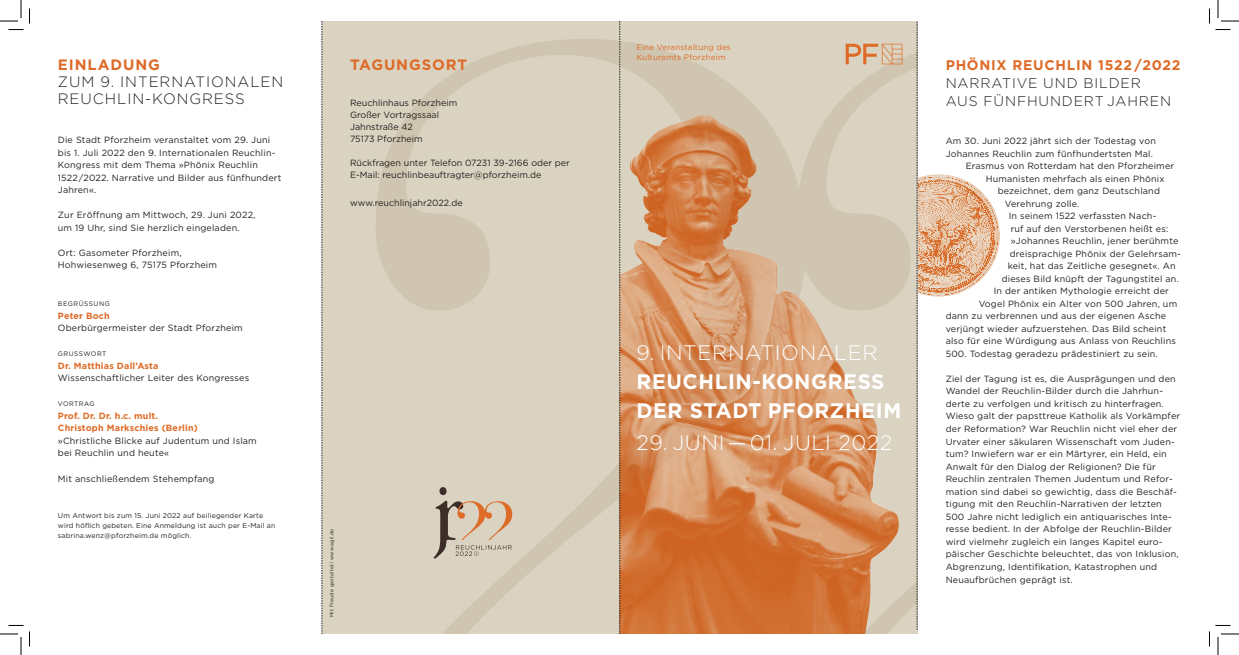
<style>
.page{position:relative;width:1239px;height:655px;background:#fff}
.page>*{position:absolute;margin:0;border:0;box-sizing:border-box;transform-origin:0 0}
.t1{font:300 21px "Gotham HTF";letter-spacing:.03em;color:#fff}
.t2{font:700 21px/29px "Gotham HTF";letter-spacing:.03em;color:#fff}
.t3{font:300 15px/17px "Gotham HTF";letter-spacing:.06em;color:#231f20}
.t4{font:700 15px "Gotham HTF";letter-spacing:.06em;color:#de6b27}
.t5{font:300 14px/18px "Gotham HTF";letter-spacing:.06em;color:#231f20}
.t6{font:700 14px "Gotham HTF";letter-spacing:.055em;color:#de6b27}
.t7{font:9px/12.5px "Gotham HTF";letter-spacing:.02em;color:#231f20}
.t8{font:9px/12px "Gotham HTF";color:#231f20}
.t9{font:700 9px/12.5px "Gotham HTF";letter-spacing:.02em;color:#de6b27}
.t10{font:8px/10px "Gotham HTF";letter-spacing:.02em;color:#de6b27}
.t11{font:7px/10px "Gotham HTF";letter-spacing:.02em;color:#231f20}
.t12{font:6.5px "Gotham HTF";letter-spacing:.08em;color:#231f20}
.t13{font:5px "Gotham HTF";letter-spacing:.03em;color:#231f20}
</style>
<div class="page">
<img style="left:917px;top:174px;width:82px;height:122px">
<div style="left:322px;top:21px;width:595px;height:612px;background:#dbd3c1"></div>
<svg style="left:376px;top:39px;width:541px;height:594px"></svg>
<svg style="left:845px;top:44px;width:57px;height:20px"></svg>
<svg style="left:433px;top:487px;width:79px;height:71px"></svg>
<img style="left:620px;top:115px;width:278px;height:518px">
<svg style="left:321px;top:21px;width:1px;height:612px"></svg>
<svg style="left:916px;top:21px;width:1px;height:608px"></svg>
<svg style="left:619px;top:21px;width:1px;height:612px"></svg>
<svg style="left:0;top:0;width:30px;height:30px"></svg>
<svg style="left:0;top:625px;width:30px;height:29px"></svg>
<svg style="left:1209px;top:0;width:29px;height:30px"></svg>
<svg style="left:1209px;top:625px;width:29px;height:29px"></svg>
<h2 class="t4" style="left:58px;top:56px;width:103px">EINLADUNG</h2>
<h2 class="t3" style="left:58px;top:73px;width:227px">ZUM 9. INTERNATIONALEN<br>REUCHLIN-KONGRESS</h2>
<p class="t7" style="left:58px;top:133px;width:225px">Die Stadt Pforzheim veranstaltet vom 29. Juni bis 1. Juli 2022 den 9. Internationalen Reuchlin-Kongress mit dem Thema »Phönix Reuchlin 1522/2022. Narrative und Bilder aus fünfhundert Jahren«.</p>
<p class="t7" style="left:58px;top:208px;width:199px">Zur Eröffnung am Mittwoch, 29. Juni 2022, um 19 Uhr, sind Sie herzlich eingeladen.</p>
<p class="t7" style="left:58px;top:246px;width:161px">Ort: Gasometer Pforzheim,<br>Hohwiesenweg 6, 75175 Pforzheim</p>
<p class="t12" style="left:58px;top:300px;width:53px">BEGRÜSSUNG</p>
<p class="t9" style="left:58px;top:309px;width:53px">Peter Boch</p>
<p class="t7" style="left:58px;top:321px;width:186px">Oberbürgermeister der Stadt Pforzheim</p>
<p class="t12" style="left:58px;top:350px;width:50px">GRUSSWORT</p>
<p class="t9" style="left:58px;top:359px;width:102px">Dr. Matthias Dall’Asta</p>
<p class="t7" style="left:58px;top:371px;width:193px">Wissenschaftlicher Leiter des Kongresses</p>
<p class="t12" style="left:58px;top:400px;width:38px">VORTRAG</p>
<p class="t9" style="left:58px;top:409px;width:141px">Prof. Dr. Dr. h.c. mult.<br>Christoph Markschies (Berlin)</p>
<p class="t7" style="left:58px;top:434px;width:200px">»Christliche Blicke auf Judentum und Islam bei Reuchlin und heute«</p>
<p class="t7" style="left:58px;top:472px;width:158px">Mit anschließendem Stehempfang</p>
<p class="t11" style="left:58px;top:510px;width:219px">Um Antwort bis zum 15. Juni 2022 auf beiliegender Karte wird höflich gebeten. Eine Anmeldung ist auch per E-Mail an sabrina.wenz@pforzheim.de möglich.</p>
<h2 class="t4" style="left:350px;top:56px;width:119px">TAGUNGSORT</h2>
<p class="t8" style="left:350px;top:97px;width:109px">Reuchlinhaus Pforzheim<br>Großer Vortragssaal<br>Jahnstraße 42<br>75173 Pforzheim</p>
<p class="t8" style="left:350px;top:157px;width:221px">Rückfragen unter Telefon 07231 39-2166 oder per<br>E-Mail: reuchlinbeauftragter@pforzheim.de</p>
<p class="t8" style="left:350px;top:197px;width:114px">www.reuchlinjahr2022.de</p>
<p class="t13" style="left:329px;top:617px;width:90px;rotate:-90deg">Mit Freude gestaltet ! www.agil.de</p>
<p class="t10" style="left:636px;top:42px;width:96px">Eine Veranstaltung des<br>Kulturamts Pforzheim</p>
<h1 class="t1" style="left:636px;top:341px;width:243px">9. INTERNATIONALER</h1>
<h1 class="t2" style="left:636px;top:366px;width:266px">REUCHLIN-KONGRESS<br>DER STADT PFORZHEIM</h1>
<h1 class="t1" style="left:636px;top:431px;width:257px">29. JUNI — 01. JULI 2022</h1>
<h3 class="t6" style="left:945px;top:56px;width:236px">PHÖNIX REUCHLIN 1522/2022</h3>
<h3 class="t5" style="left:945px;top:73px;width:227px">NARRATIVE UND BILDER<br>AUS FÜNFHUNDERT JAHREN</h3>
<p class="t7" style="left:945px;top:134px;width:212px">Am 30. Juni 2022 jährt sich der Todestag von</p>
<p class="t7" style="left:945px;top:147px;width:209px">Johannes Reuchlin zum fünfhundertsten Mal.</p>
<p class="t7" style="left:965px;top:159px;width:210px">Erasmus von Rotterdam hat den Pforzheimer</p>
<p class="t7" style="left:985px;top:172px;width:180px">Humanisten mehrfach als einen Phönix</p>
<p class="t7" style="left:997px;top:184px;width:164px">bezeichnet, dem ganz Deutschland</p>
<p class="t7" style="left:1004px;top:197px;width:76px">Verehrung zolle.</p>
<p class="t7" style="left:1008px;top:209px;width:149px">In seinem 1522 verfassten Nach-</p>
<p class="t7" style="left:1010px;top:222px;width:159px">ruf auf den Verstorbenen heißt es:</p>
<p class="t7" style="left:1010px;top:234px;width:169px">»Johannes Reuchlin, jener berühmte</p>
<p class="t7" style="left:1009px;top:247px;width:173px">dreisprachige Phönix der Gelehrsam-</p>
<p class="t7" style="left:1007px;top:259px;width:169px">keit, hat das Zeitliche gesegnet«. An</p>
<p class="t7" style="left:1001px;top:272px;width:179px">dieses Bild knüpft der Tagungstitel an.</p>
<p class="t7" style="left:993px;top:284px;width:177px">In der antiken Mythologie erreicht der</p>
<p class="t7" style="left:978px;top:297px;width:200px">Vogel Phönix ein Alter von 500 Jahren, um</p>
<p class="t7" style="left:945px;top:309px;width:222px">dann zu verbrennen und aus der eigenen Asche</p>
<p class="t7" style="left:945px;top:322px;width:222px">verjüngt wieder aufzuerstehen. Das Bild scheint</p>
<p class="t7" style="left:945px;top:334px;width:232px">also für eine Würdigung aus Anlass von Reuchlins</p>
<p class="t7" style="left:945px;top:347px;width:214px">500. Todestag geradezu prädestiniert zu sein.</p>
<p class="t7" style="left:945px;top:372px;width:236px">Ziel der Tagung ist es, die Ausprägungen und den Wandel der Reuchlin-Bilder durch die Jahrhun&shy;derte zu verfolgen und kritisch zu hinterfragen.<br>Wieso galt der papsttreue Katholik als Vorkämpfer der Reformation? War Reuchlin nicht viel eher der Urvater einer säkularen Wissenschaft vom Juden&shy;tum? Inwiefern war er ein Märtyrer, ein Held, ein Anwalt für den Dialog der Religionen? Die für Reuchlin zentralen Themen Judentum und Refor&shy;mation sind dabei so gewichtig, dass die Beschäf&shy;tigung mit den Reuchlin-Narrativen der letzten 500 Jahre nicht lediglich ein antiquarisches Inte&shy;resse bedient. In der Abfolge der Reuchlin-Bilder wird vielmehr zugleich ein langes Kapitel euro&shy;päischer Geschichte beleuchtet, das von Inklusion, Abgrenzung, Identifikation, Katastrophen und Neuaufbrüchen geprägt ist.</p>
</div>
